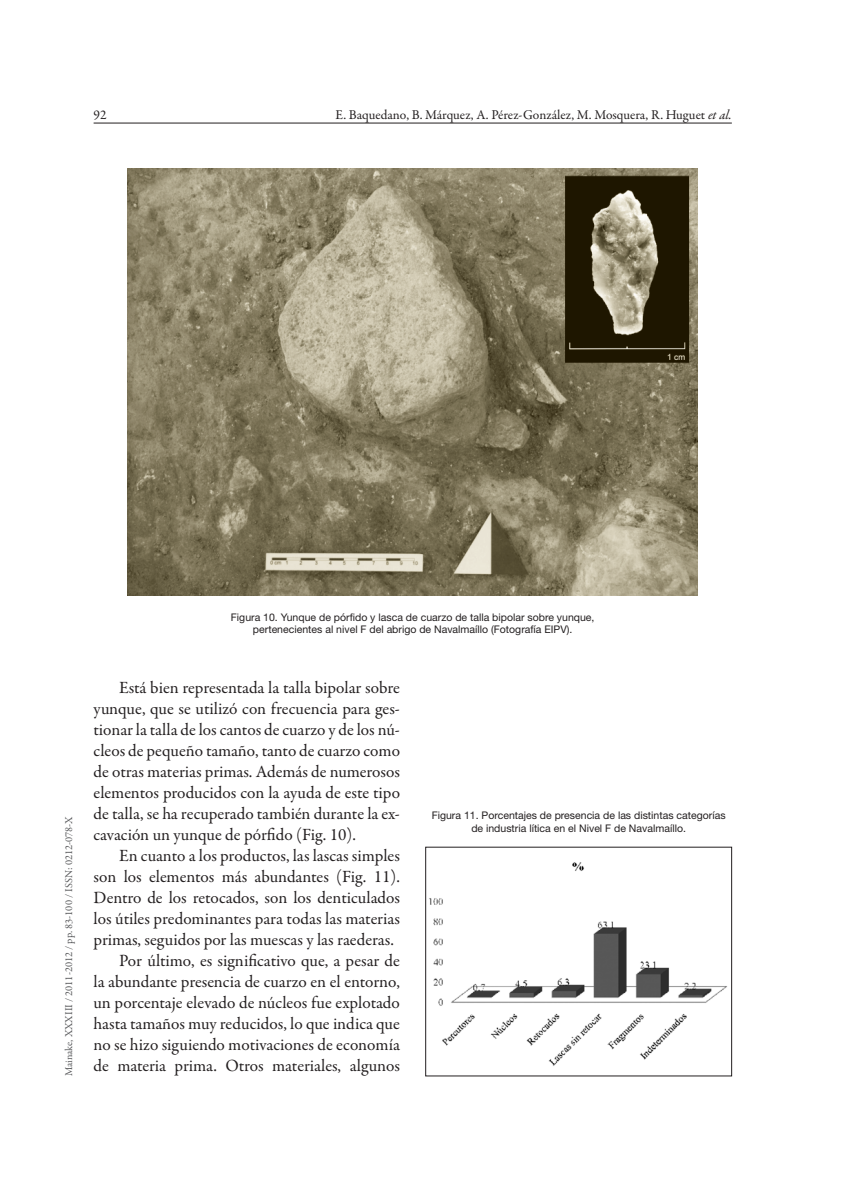
<style>
.page{position:relative;width:851px;height:1191px;background:#fff}
.page>*{position:absolute;margin:0;border:0;box-sizing:border-box;transform-origin:0 0}
.t1{font:17.25px/21px "Garamond Premr Pro";color:#231f20;text-align:justify}
.t2{font:13.5px "Garamond Premr Pro";color:#231f20}
.t3{font:10.5px/12.6px "Helvetica Neue LT Std";color:#231f20;text-align:center}
.t4{font:10.5px "Garamond Premr Pro";color:#57585a}
.s1{font-style:italic}
</style>
<div class="page">
<hr style="left:94px;top:123px;width:637px;height:1px;background:#231f20">
<img style="left:127px;top:168px;width:570px;height:427px">
<img style="left:429px;top:862px;width:298px;height:204px">
<p class="t2" style="left:94px;top:106px;width:15px">92</p>
<p class="t2" style="left:335px;top:106px;width:398px">E. Baquedano, B. Márquez, A. Pérez-González, M. Mosquera, R. Huguet <span class="s1">et al.</span></p>
<p class="t4" style="left:62px;top:1076px;width:261px;rotate:-90deg">Mainake, XXXIII / 2011-2012 / pp. 83-100 / ISSN: 0212-078-X</p>
<p class="t3" style="left:231px;top:610px;width:365px">Figura 10. Yunque de pórfido y lasca de cuarzo de talla bipolar sobre yunque, pertenecientes al nivel F del abrigo de Navalmaíllo (Fotografía EIPV).</p>
<p class="t1" style="left:94px;top:677px;width:308px;text-indent:26px">Está bien representada la talla bipolar sobre yunque, que se utilizó con frecuencia para ges&shy;tionar la talla de los cantos de cuarzo y de los nú&shy;cleos de pequeño tamaño, tanto de cuarzo como de otras materias primas. Además de numerosos elementos producidos con la ayuda de este tipo de talla, se ha recuperado también durante la ex&shy;cavación un yunque de pórfido (Fig. 10).</p>
<p class="t1" style="left:119px;top:845px;width:282px">En cuanto a los productos, las lascas simples</p>
<p class="t1" style="left:94px;top:866px;width:308px">son los elementos más abundantes (Fig. 11).</p>
<p class="t1" style="left:94px;top:887px;width:308px">Dentro de los retocados, son los denticulados</p>
<p class="t1" style="left:94px;top:908px;width:308px">los útiles predominantes para todas las materias</p>
<p class="t1" style="left:94px;top:929px;width:302px">primas, seguidos por las muescas y las raederas.</p>
<p class="t1" style="left:119px;top:950px;width:282px">Por último, es significativo que, a pesar de</p>
<p class="t1" style="left:94px;top:971px;width:308px">la abundante presencia de cuarzo en el entorno,</p>
<p class="t1" style="left:94px;top:992px;width:308px">un porcentaje elevado de núcleos fue explotado</p>
<p class="t1" style="left:94px;top:1013px;width:308px">hasta tamaños muy reducidos, lo que indica que</p>
<p class="t1" style="left:94px;top:1034px;width:308px">no se hizo siguiendo motivaciones de economía</p>
<p class="t1" style="left:94px;top:1055px;width:308px">de materia prima. Otros materiales, algunos</p>
<p class="t3" style="left:431px;top:809px;width:295px">Figura 11. Porcentajes de presencia de las distintas categorías de industria lítica en el Nivel F de Navalmaíllo.</p>
</div>
